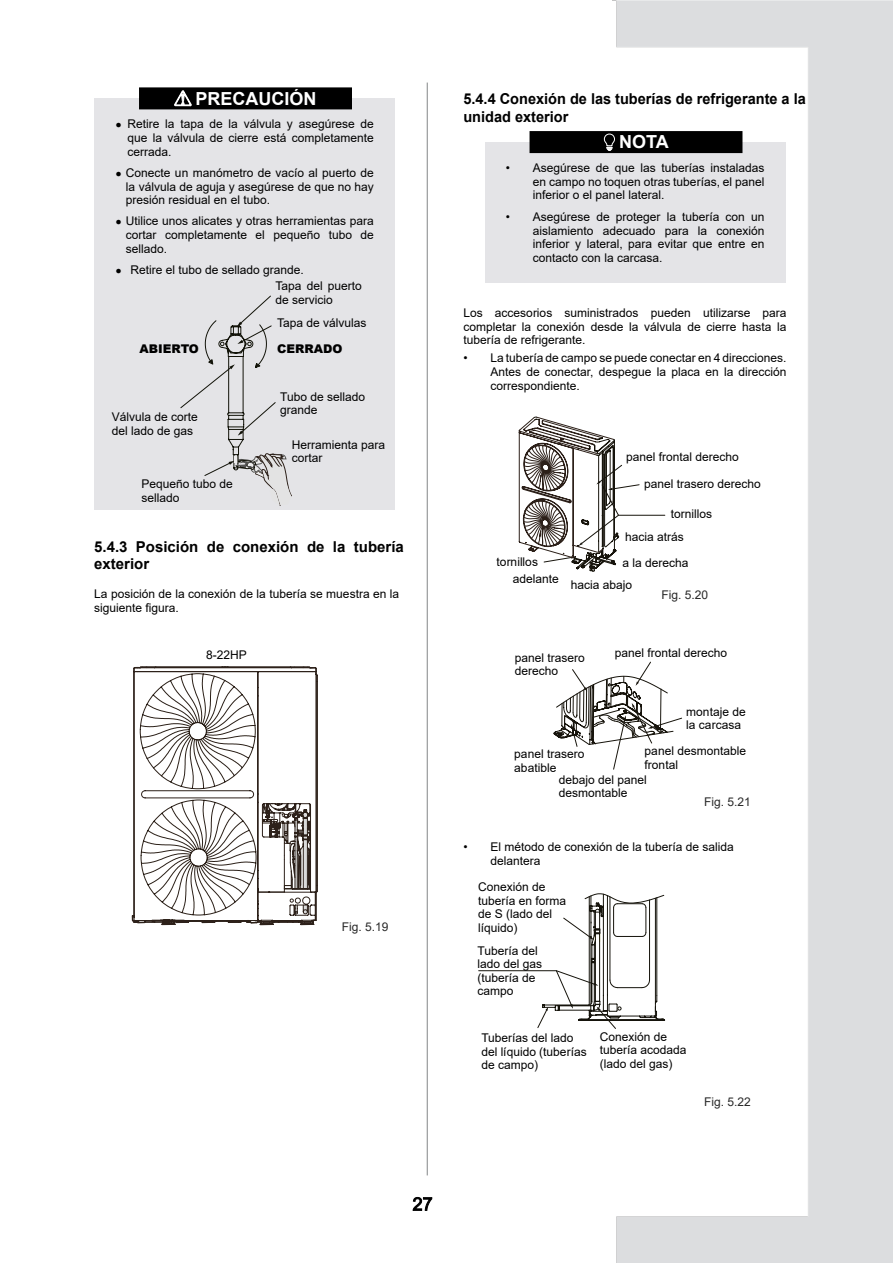
<style>
.page{position:relative;width:893px;height:1263px;background:#fff}
.page>*{position:absolute;margin:0;border:0;box-sizing:border-box;transform-origin:0 0}
.t1{font:700 18px "Arial";color:#fff}
.t2{font:700 15px/17.1px "Arial";color:#000}
.t3{font:12px/13.5px "Arial";color:#000}
.t4{font:12px "Arial";color:#282828}
.t5{font:900 12px "Arial";color:#000}
.s1{font-size:10.5px}
</style>
<div class="page">
<svg style="left:413px;top:1197px;width:19px;height:13px"></svg>
<hr style="left:427px;top:83px;width:1px;height:1092px;background:#848688">
<svg style="left:131px;top:666px;width:187px;height:260px"></svg>
<svg style="left:519px;top:417px;width:146px;height:154px"></svg>
<svg style="left:554px;top:662px;width:128px;height:108px"></svg>
<svg style="left:478px;top:893px;width:187px;height:136px"></svg>
<div style="left:94px;top:98px;width:301px;height:411px;background:#e4e4e7"></div>
<div style="left:140px;top:88px;width:211px;height:21px;background:#000"></div>
<svg style="left:175px;top:91px;width:16px;height:15px"></svg>
<div style="left:139px;top:87px;width:213px;height:22px;border:2px solid #000"></div>
<svg style="left:180px;top:295px;width:112px;height:211px"></svg>
<div style="left:485px;top:142px;width:301px;height:141px;background:#e4e4e7"></div>
<div style="left:530px;top:132px;width:212px;height:20px;background:#000"></div>
<svg style="left:603px;top:134px;width:12px;height:16px"></svg>
<div style="left:529px;top:131px;width:213px;height:22px;border:2px solid #000"></div>
<h1 class="t1" style="left:195px;top:86px;width:123px">PRECAUCIÓN</h1>
<p class="t3" style="left:127px;top:117px;width:248px;text-align:justify;text-indent:-12px"><span class="s1">●</span> Retire la tapa de la válvula y asegúrese de que la válvula de cierre está completamente cerrada.</p>
<p class="t3" style="left:126px;top:166px;width:249px;text-align:justify;text-indent:-10px"><span class="s1">●</span> Conecte un manómetro de vacío al puerto de la válvula de aguja y asegúrese de que no hay presión residual en el tubo.</p>
<p class="t3" style="left:126px;top:214px;width:249px;text-align:justify;text-indent:-10px"><span class="s1">●</span> Utilice unos alicates y otras herramientas para cortar completamente el pequeño tubo de sellado.</p>
<p class="t3" style="left:115px;top:263px;width:190px"><span class="s1">●</span> Retire el tubo de sellado grande.</p>
<p class="t2" style="left:463px;top:91px;width:344px">5.4.4 Conexión de las tuberías de refrigerante a la unidad exterior</p>
<h1 class="t1" style="left:619px;top:129px;width:51px">NOTA</h1>
<p class="t3" style="left:533px;top:161px;width:233px;text-align:justify;text-indent:-27px">• Asegúrese de que las tuberías instaladas en campo no toquen otras tuberías, el panel inferior o el panel lateral.</p>
<p class="t3" style="left:533px;top:210px;width:233px;text-align:justify;text-indent:-27px">• Asegúrese de proteger la tubería con un aislamiento adecuado para la conexión inferior y lateral, para evitar que entre en contacto con la carcasa.</p>
<p class="t3" style="left:276px;top:279px;width:88px">Tapa del puerto de servicio</p>
<p class="t3" style="left:277px;top:316px;width:91px">Tapa de válvulas</p>
<p class="t3" style="left:463px;top:306px;width:325px;text-align:justify">Los accesorios suministrados pueden utilizarse para completar la conexión desde la válvula de cierre hasta la tubería de refrigerante.</p>
<p class="t3" style="left:490px;top:351px;width:298px;text-align:justify;text-indent:-27px">• La tubería de campo se puede conectar en 4 direcciones.<br>Antes de conectar, despegue la placa en la dirección correspondiente.</p>
<p class="t5" style="left:139px;top:340px;width:61px">ABIERTO</p>
<p class="t5" style="left:277px;top:340px;width:67px">CERRADO</p>
<p class="t3" style="left:280px;top:390px;width:86px">Tubo de sellado grande</p>
<p class="t3" style="left:292px;top:438px;width:95px">Herramienta para cortar</p>
<p class="t3" style="left:626px;top:450px;width:114px">panel frontal derecho</p>
<p class="t3" style="left:112px;top:410px;width:88px">Válvula de corte del lado de gas</p>
<p class="t3" style="left:141px;top:477px;width:93px">Pequeño tubo de sellado</p>
<p class="t2" style="left:94px;top:538px;width:311px">5.4.3 Posición de conexión de la tubería exterior</p>
<p class="t3" style="left:94px;top:587px;width:307px">La posición de la conexión de la tubería se muestra en la siguiente figura.</p>
<p class="t3" style="left:206px;top:648px;width:42px">8-22HP</p>
<p class="t4" style="left:342px;top:919px;width:48px">Fig. 5.19</p>
<p class="t3" style="left:497px;top:555px;width:43px">tornillos</p>
<p class="t3" style="left:513px;top:572px;width:48px">adelante</p>
<p class="t3" style="left:644px;top:477px;width:118px">panel trasero derecho</p>
<p class="t3" style="left:625px;top:502px;width:88px;line-height:23px;text-indent:46px">tornillos hacia atrás</p>
<p class="t3" style="left:571px;top:552px;width:119px;line-height:21.8px;text-indent:52px">a la derecha hacia abajo</p>
<p class="t4" style="left:661px;top:587px;width:48px">Fig. 5.20</p>
<p class="t3" style="left:515px;top:651px;width:72px">panel trasero derecho</p>
<p class="t3" style="left:615px;top:646px;width:114px">panel frontal derecho</p>
<p class="t3" style="left:514px;top:747px;width:72px">panel trasero abatible</p>
<p class="t3" style="left:686px;top:705px;width:61px">montaje de la carcasa</p>
<p class="t3" style="left:645px;top:744px;width:103px">panel desmontable frontal</p>
<p class="t3" style="left:559px;top:772px;width:90px">debajo del panel desmontable</p>
<p class="t4" style="left:704px;top:793px;width:48px">Fig. 5.21</p>
<p class="t3" style="left:490px;top:840px;width:245px;text-indent:-27px">• El método de conexión de la tubería de salida delantera</p>
<p class="t3" style="left:478px;top:880px;width:90px">Conexión de tubería en forma de S (lado del líquido)</p>
<p class="t3" style="left:477px;top:944px;width:66px">Tubería del lado del gas (tubería de campo</p>
<p class="t3" style="left:481px;top:1031px;width:107px">Tuberías del lado del líquido (tuberías de campo)</p>
<p class="t3" style="left:600px;top:1030px;width:88px">Conexión de tubería acodada (lado del gas)</p>
<p class="t4" style="left:704px;top:1093px;width:48px">Fig. 5.22</p>
</div>
